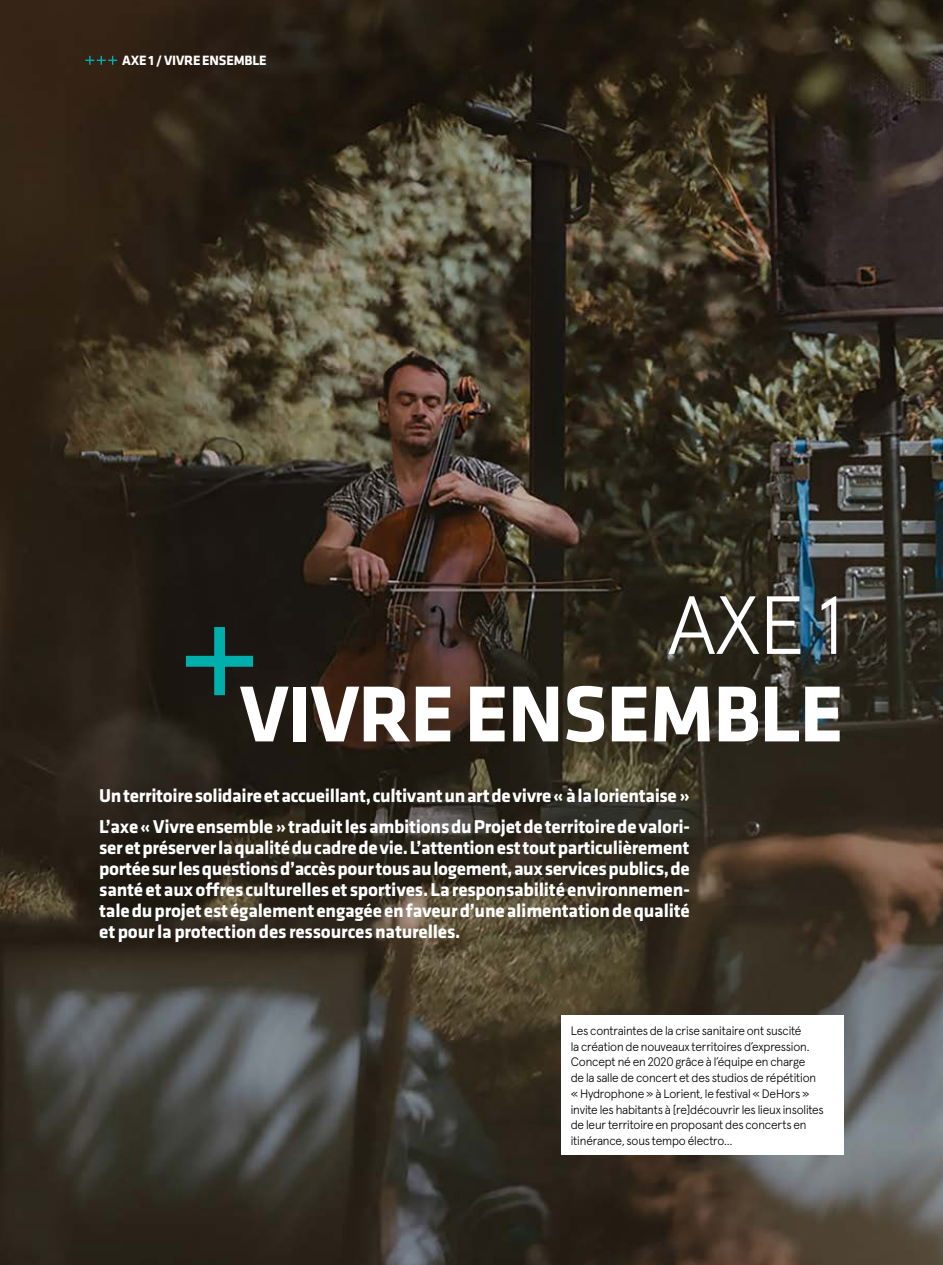
<style>
.page{position:relative;width:943px;height:1265px;background:#fff}
.page>*{position:absolute;margin:0;border:0;box-sizing:border-box;transform-origin:0 0}
.t1{font:700 82.25px "Klavika";letter-spacing:-.01em;color:#fff}
.t2{font:300 82.25px "Apercu Pro";color:#fff}
.t3{font:700 19.25px/21px "Klavika";letter-spacing:-.015em;color:#fff}
.t4{font:700 14px "Klavika";letter-spacing:-.01em;color:#fff}
.t5{font:300 12.25px/15.8px "Apercu Pro";letter-spacing:-.015em;color:#000}
</style>
<div class="page">
<img style="left:0;top:0;width:943px;height:1265px">
<svg style="left:85px;top:56px;width:32px;height:9px"></svg>
<svg style="left:186px;top:627px;width:67px;height:68px;background:#13433f"></svg>
<div style="left:561px;top:1015px;width:282px;height:140px;background:#fff"></div>
<p class="t4" style="left:122px;top:53px;width:146px">AXE 1 / VIVRE ENSEMBLE</p>
<h1 class="t2" style="left:667px;top:562px;width:177px">AXE 1</h1>
<h1 class="t1" style="left:240px;top:669px;width:605px">VIVRE ENSEMBLE</h1>
<p class="t3" style="left:99px;top:781px;width:592px;line-height:31px">Un territoire solidaire et accueillant, cultivant un art de vivre «à la lorientaise»<br>L’axe «Vivre ensemble» traduit les ambitions du Projet de territoire de valori-</p>
<p class="t3" style="left:99px;top:838px;width:592px;text-align:justify">ser et préserver la qualité du cadre de vie. L’attention est tout particulièrement portée sur les questions d’accès pour tous au logement, aux services publics, de santé et aux offres culturelles et sportives. La responsabilité environnemen&shy;tale du projet est également engagée en faveur d’une alimentation de qualité et pour la protection des ressources naturelles.</p>
<p class="t5" style="left:570px;top:1022px;width:255px">Les contraintes de la crise sanitaire ont suscité<br>la création de nouveaux territoires d’expression.<br>Concept né en 2020 grâce à l’équipe en charge<br>de la salle de concert et des studios de répétition « Hydrophone » à Lorient, le festival « DeHors » invite les habitants à [re]découvrir les lieux insolites de leur territoire en proposant des concerts en itinérance, sous tempo électro…</p>
</div>
